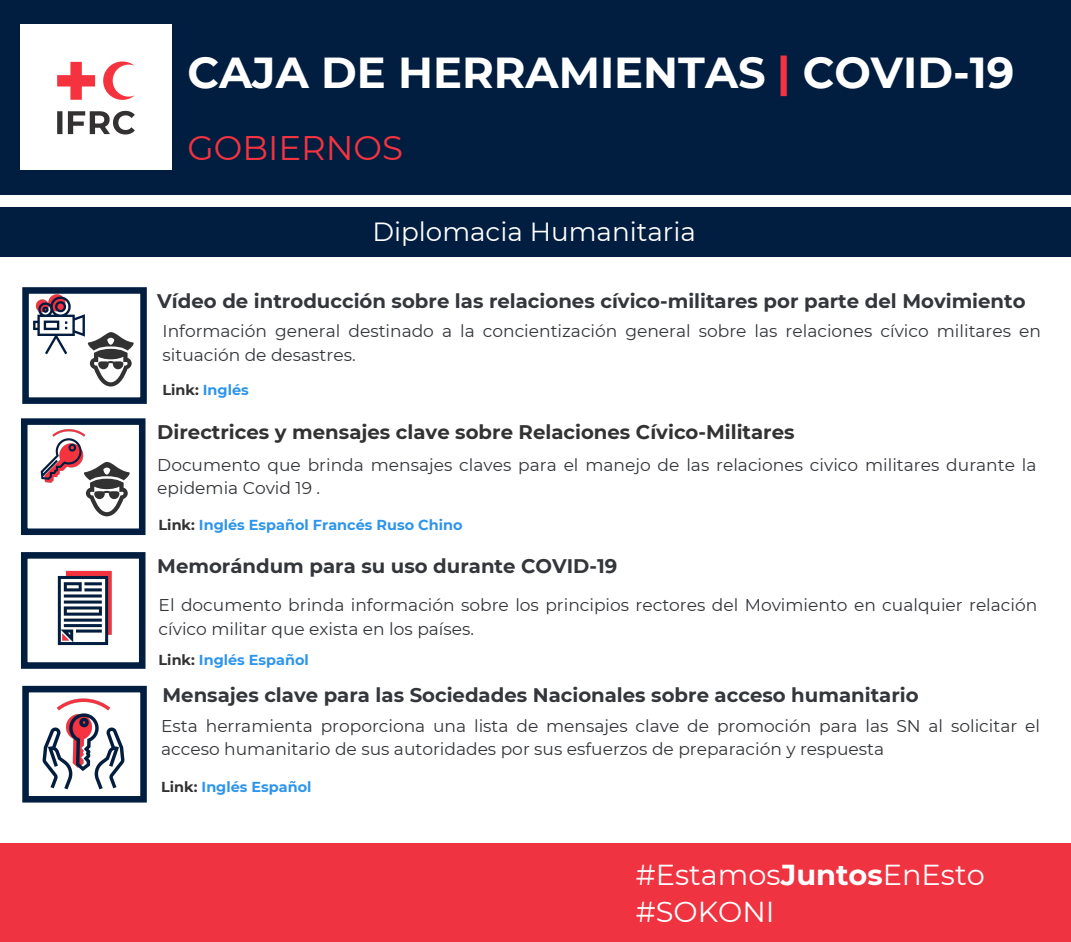
<style>
.page{position:relative;width:1071px;height:942px;background:#fff}
.page>*{position:absolute;margin:0;border:0;box-sizing:border-box;transform-origin:0 0}
.t1{font:700 43.23px "Montserrat";color:#fff}
.t2{font:34.12px "Montserrat";color:#f5333f}
.t3{font:28.88px/36.8px "Montserrat";color:#fff}
.t4{font:26.25px "Montserrat";color:#fff}
.t5{font:700 19.6px "Montserrat";color:#33363a}
.t6{font:700 19.6px "Montserrat";color:#323232}
.t7{font:16.97px/23.6px "Montserrat";color:#33363a}
.t8{font:700 14.35px "Montserrat";color:#2d95ec}
.s1{color:#f5333f}
.s2{color:#323232}
.s3{font-weight:700}
</style>
<div class="page">
<div style="left:21px;top:418px;width:125px;height:117px;border:7px solid #011e41"></div>
<div style="left:22px;top:287px;width:125px;height:117px;border:7px solid #011e41"></div>
<div style="left:0;top:207px;width:1071px;height:50px;background:#011e41"></div>
<div style="left:0;top:0;width:1071px;height:194px;background:#011e41"></div>
<div style="left:0;top:843px;width:1071px;height:98px;background:#ef3340"></div>
<img style="left:21px;top:25px;width:150px;height:144px">
<div style="left:22px;top:686px;width:125px;height:116px;border:7px solid #011e41"></div>
<img style="left:22px;top:287px;width:74px;height:73px">
<img style="left:30px;top:423px;width:66px;height:60px">
<img style="left:30px;top:691px;width:104px;height:106px">
<div style="left:21px;top:552px;width:125px;height:117px;border:7px solid #011e41"></div>
<img style="left:57px;top:570px;width:55px;height:76px">
<svg style="left:88px;top:332px;width:46px;height:54px"></svg>
<svg style="left:84px;top:462px;width:46px;height:54px"></svg>
<h1 class="t1" style="left:187px;top:41px;width:828px">CAJA DE HERRAMIENTAS <span class="s1">|</span> COVID-19</h1>
<h2 class="t2" style="left:187px;top:124px;width:217px">GOBIERNOS</h2>
<h3 class="t4" style="left:372px;top:214px;width:325px">Diplomacia Humanitaria</h3>
<p class="t5" style="left:157px;top:287px;width:870px">Vídeo de introducción sobre las relaciones cívico-militares por parte del Movimiento</p>
<p class="t7" style="left:163px;top:318px;width:880px">Información general destinado a la concientización general sobre las relaciones cívico militares en situación de desastres.</p>
<p class="t8" style="left:163px;top:379px;width:88px"><span class="s2">Link:</span> Inglés</p>
<p class="t6" style="left:157px;top:418px;width:639px">Directrices y mensajes clave sobre Relaciones Cívico-Militares</p>
<p class="t7" style="left:157px;top:452px;width:881px">Documento que brinda mensajes claves para el manejo de las relaciones civico militares durante la epidemia Covid 19 .</p>
<p class="t8" style="left:159px;top:514px;width:305px"><span class="s2">Link:</span> Inglés Español Francés Ruso Chino</p>
<p class="t5" style="left:157px;top:552px;width:462px">Memorándum para su uso durante COVID-19</p>
<p class="t7" style="left:159px;top:592px;width:880px">El documento brinda información sobre los principios rectores del Movimiento en cualquier relación cívico militar que exista en los países.</p>
<p class="t8" style="left:159px;top:649px;width:152px"><span class="s2">Link:</span> Inglés Español</p>
<p class="t5" style="left:163px;top:680px;width:758px">Mensajes clave para las Sociedades Nacionales sobre acceso humanitario</p>
<p class="t7" style="left:161px;top:713px;width:880px">Esta herramienta proporciona una lista de mensajes clave de promoción para las SN al solicitar el acceso humanitario de sus autoridades por sus esfuerzos de preparación y respuesta</p>
<p class="t8" style="left:161px;top:776px;width:152px"><span class="s2">Link:</span> Inglés Español</p>
<h3 class="t3" style="left:636px;top:855px;width:351px">#Estamos<span class="s3">Juntos</span>EnEsto #SOKONI</h3>
</div>
